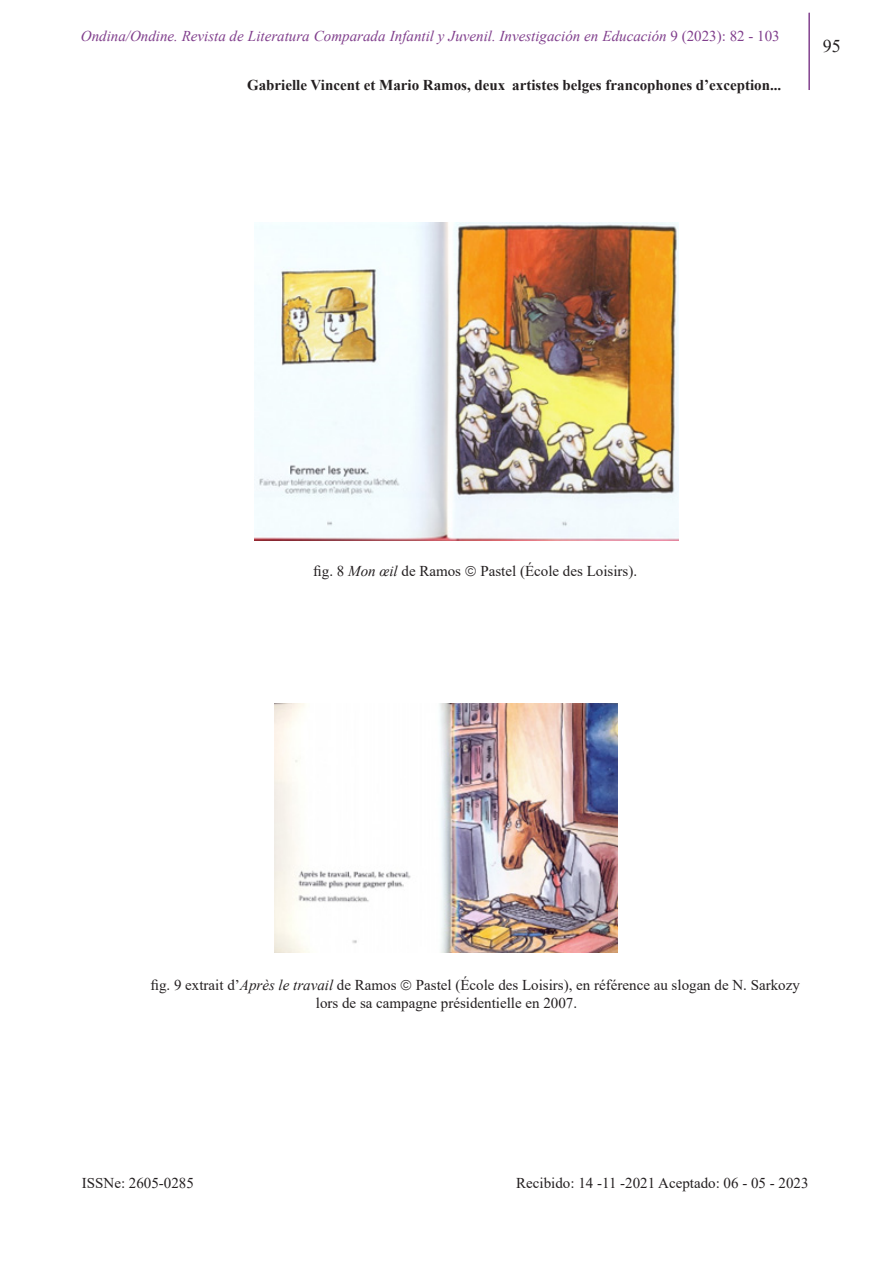
<style>
.page{position:relative;width:893px;height:1263px;background:#fff}
.page>*{position:absolute;margin:0;border:0;box-sizing:border-box;transform-origin:0 0}
.t1{font:18px "Times New Roman";color:#231f20}
.t2{font:15px/18px "Times New Roman";color:#231f20}
.t3{font:italic 15px "Times New Roman";color:#803e8c}
.t4{font:700 15px "Times New Roman";color:#231f20}
.s1{font-style:normal}
.s2{font-style:italic}
</style>
<div class="page">
<hr style="left:809px;top:13px;width:1px;height:77px;background:#803e8c">
<img style="left:254px;top:222px;width:424px;height:318px">
<img style="left:274px;top:703px;width:344px;height:250px">
<p class="t3" style="left:81px;top:26px;width:700px">Ondina/Ondine. Revista de Literatura Comparada Infantil y Juvenil. Investigación en Educación <span class="s1">9 (2023): 82 - 103</span></p>
<p class="t4" style="left:247px;top:74px;width:536px">Gabrielle Vincent et Mario Ramos, deux artistes belges francophones d’exception...</p>
<p class="t1" style="left:823px;top:33px;width:19px">95</p>
<p class="t2" style="left:314px;top:562px;width:149px">fig. 8 <span class="s2">Mon œil</span> de Ramos</p>
<p class="t2" style="left:480px;top:562px;width:158px">Pastel (École des Loisirs).</p>
<p class="t2" style="left:316px;top:976px;width:486px;text-indent:100px">Pastel (École des Loisirs), en référence au slogan de N. Sarkozy lors de sa campagne présidentielle en 2007.</p>
<p class="t2" style="left:151px;top:976px;width:247px">fig. 9 extrait d’<span class="s2">Après le travail</span> de Ramos</p>
<p class="t2" style="left:82px;top:1174px;width:114px">ISSNe: 2605-0285</p>
<p class="t2" style="left:516px;top:1174px;width:294px">Recibido: 14 -11 -2021 Aceptado: 06 - 05 - 2023</p>
</div>
